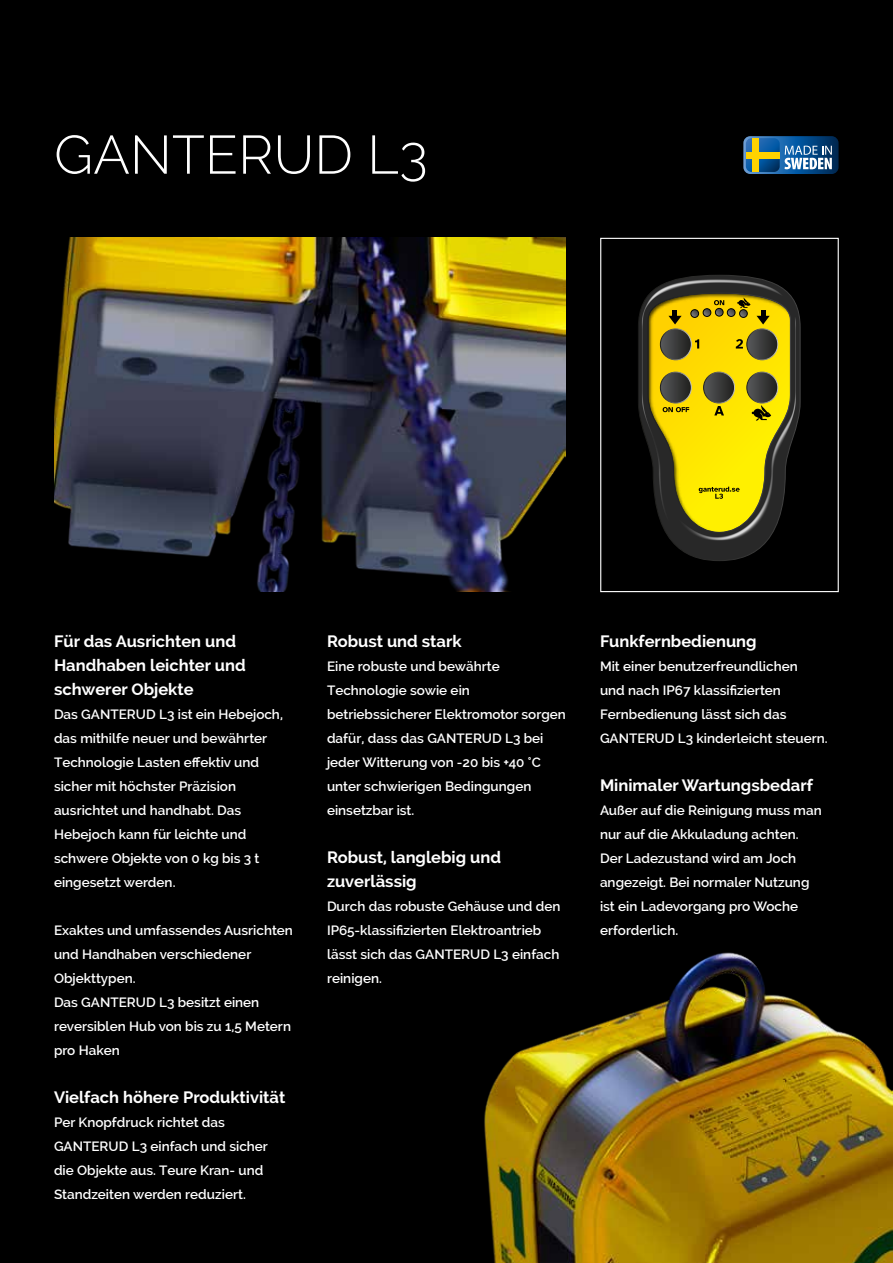
<style>
.page{position:relative;width:893px;height:1263px;background:#000}
.page>*{position:absolute;margin:0;border:0;box-sizing:border-box;transform-origin:0 0}
.t1{font:300 54px "Raleway";color:#fff}
.t2{font:700 16.5px/24px "Raleway";color:#fff}
.t3{font:600 13.5px/24px "Raleway";color:#fff}
</style>
<div class="page">
<div style="left:600px;top:238px;width:239px;height:354px;border:1px solid #fff"></div>
<svg style="left:743px;top:136px;width:96px;height:38px;background:#356c9e"></svg>
<div style="left:752px;top:138px;width:7px;height:34px;background:#ffd300"></div>
<div style="left:746px;top:152px;width:34px;height:6px;background:#ffd300"></div>
<svg style="left:638px;top:275px;width:163px;height:286px"></svg>
<svg style="left:648px;top:291px;width:143px;height:242px;background:#ae9d11"></svg>
<img style="left:484px;top:952px;width:409px;height:311px">
<img style="left:54px;top:238px;width:512px;height:354px">
<h1 class="t1" style="left:54px;top:123px;width:375px">GANTERUD L3</h1>
<p class="t2" style="left:54px;top:629px;width:193px">Für das Ausrichten und<br>Handhaben leichter und schwerer Objekte</p>
<p class="t3" style="left:54px;top:702px;width:231px">Das GANTERUD L3 ist ein Hebejoch, das mithilfe neuer und bewährter<br>Technologie Lasten effektiv und sicher mit höchster Präzision ausrichtet und handhabt. Das<br>Hebejoch kann für leichte und schwere Objekte von 0 kg bis 3 t eingesetzt werden.</p>
<p class="t3" style="left:54px;top:918px;width:240px">Exaktes und umfassendes Ausrichten und Handhaben verschiedener<br>Objekttypen.<br>Das GANTERUD L3 besitzt einen reversiblen Hub von bis zu 1,5 Metern pro Haken</p>
<p class="t2" style="left:54px;top:1085px;width:233px">Vielfach höhere Produktivität</p>
<p class="t3" style="left:54px;top:1110px;width:215px">Per Knopfdruck richtet das<br>GANTERUD L3 einfach und sicher die Objekte aus. Teure Kran- und<br>Standzeiten werden reduziert.</p>
<p class="t2" style="left:327px;top:629px;width:136px">Robust und stark</p>
<p class="t3" style="left:327px;top:654px;width:240px">Eine robuste und bewährte<br>Technologie sowie ein betriebssicherer Elektromotor sorgen dafür, dass das GANTERUD L3 bei jeder Witterung von -20 bis +40 °C unter schwierigen Bedingungen einsetzbar ist.</p>
<p class="t2" style="left:327px;top:845px;width:176px">Robust, langlebig und zuverlässig</p>
<p class="t3" style="left:327px;top:894px;width:235px">Durch das robuste Gehäuse und den<br>IP65-klassifizierten Elektroantrieb lässt sich das GANTERUD L3 einfach reinigen.</p>
<p class="t2" style="left:600px;top:629px;width:158px">Funkfernbedienung</p>
<p class="t3" style="left:600px;top:654px;width:229px">Mit einer benutzerfreundlichen<br>und nach IP67 klassifizierten<br>Fernbedienung lässt sich das<br>GANTERUD L3 kinderleicht steuern.</p>
<p class="t2" style="left:600px;top:773px;width:214px">Minimaler Wartungsbedarf</p>
<p class="t3" style="left:600px;top:798px;width:223px">Außer auf die Reinigung muss man nur auf die Akkuladung achten.<br>Der Ladezustand wird am Joch angezeigt. Bei normaler Nutzung ist ein Ladevorgang pro Woche erforderlich.</p>
</div>
